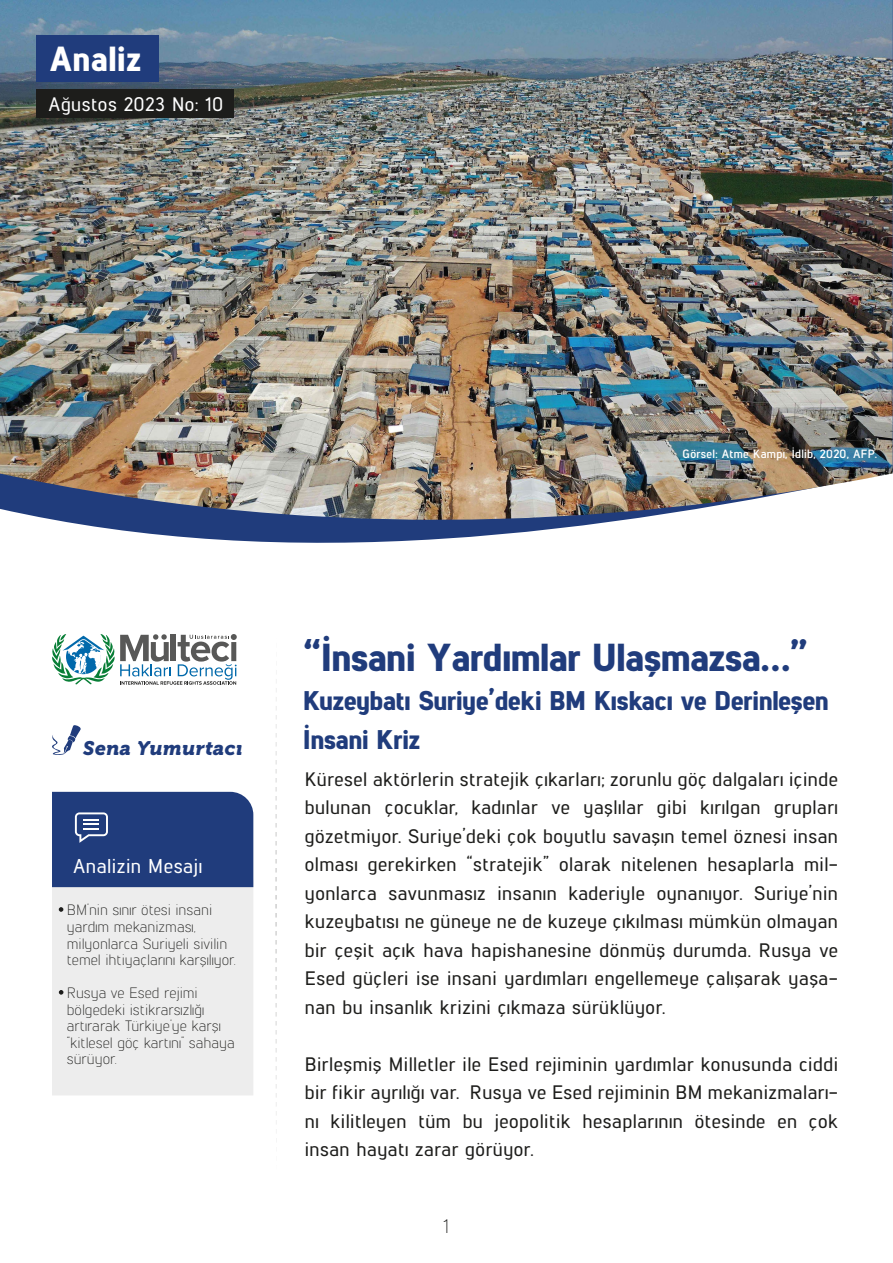
<style>
.page{position:relative;width:893px;height:1263px;background:#fff}
.page>*{position:absolute;margin:0;border:0;box-sizing:border-box;transform-origin:0 0}
.t1{font:800 39px "Lintel";color:#203c7c}
.t2{font:800 34.8px "Lintel";letter-spacing:.025em;color:#fff}
.t3{font:800 27px/39px "Lintel";color:#203c7c}
.t4{font:500 20.1px "Lintel";letter-spacing:.025em;color:#fff}
.t5{font:500 19.5px/28.5px "Lintel";letter-spacing:.025em;color:#1d1d1b;text-align:justify}
.t6{font:500 19.5px "Lintel";letter-spacing:.025em;color:#fff}
.t7{font:italic 19.5px "Museo 900";letter-spacing:.025em;color:#203c7c}
.t8{font:300 19.5px "Lintel";color:#1d1d1b}
.t9{font:300 15px/16.5px "Lintel";color:#1d1d1b}
.t10{font:700 12px "Lintel";letter-spacing:.025em;color:#fff}
</style>
<div class="page">
<img style="left:0;top:0;width:893px;height:537px">
<svg style="left:276px;top:688px;width:1px;height:427px"></svg>
<div style="left:52px;top:887px;width:201px;height:208px;background:#ededed"></div>
<div style="left:52px;top:792px;width:201px;height:95px;background:#203c7c"></div>
<div style="left:36px;top:36px;width:123px;height:46px;background:#203c7c"></div>
<div style="left:36px;top:89px;width:197px;height:29px;background:#1d1d1b"></div>
<svg style="left:52px;top:634px;width:185px;height:51px"></svg>
<svg style="left:52px;top:725px;width:29px;height:30px"></svg>
<svg style="left:59px;top:907px;width:4px;height:5px"></svg>
<svg style="left:59px;top:990px;width:4px;height:5px"></svg>
<h2 class="t2" style="left:50px;top:33px;width:93px">Analiz</h2>
<p class="t6" style="left:49px;top:90px;width:176px">Ağustos 2023 No: 10</p>
<p class="t10" style="left:682px;top:446px;width:196px">Görsel: Atme Kampı, İdlib, 2020, AFP.</p>
<p class="t7" style="left:83px;top:737px;width:161px">Sena Yumurtacı</p>
<p class="t4" style="left:73px;top:852px;width:130px">Analizin Mesajı</p>
<p class="t9" style="left:67px;top:901px;width:170px">BM’nin sınır ötesi insani yardım mekanizması, milyonlarca Suriyeli sivilin temel ihtiyaçlarını karşılıyor.</p>
<p class="t9" style="left:67px;top:984px;width:169px">Rusya ve Esed rejimi bölgedeki istikrarsızlığı artırarak Türkiye’ye karşı “kitlesel göç kartını” sahaya sürüyor.</p>
<h1 class="t1" style="left:303px;top:629px;width:506px">“İnsani Yardımlar Ulaşmazsa…”</h1>
<h3 class="t3" style="left:303px;top:680px;width:527px">Kuzeybatı Suriye’deki BM Kıskacı ve Derinleşen<br>İnsani Kriz</h3>
<p class="t5" style="left:305px;top:763px;width:535px">Küresel aktörlerin stratejik çıkarları; zorunlu göç dalgaları içinde bulunan çocuklar, kadınlar ve yaşlılar gibi kırılgan grupları gözetmiyor. Suriye’deki çok boyutlu savaşın temel öznesi insan olması gerekirken “stratejik” olarak nitelenen hesaplarla mil&shy;yonlarca savunmasız insanın kaderiyle oynanıyor. Suriye’nin kuzeybatısı ne güneye ne de kuzeye çıkılması mümkün olmayan bir çeşit açık hava hapishanesine dönmüş durumda. Rusya ve Esed güçleri ise insani yardımları engellemeye çalışarak yaşa&shy;nan bu insanlık krizini çıkmaza sürüklüyor.</p>
<p class="t5" style="left:305px;top:1048px;width:535px">Birleşmiş Milletler ile Esed rejiminin yardımlar konusunda ciddi bir fikir ayrılığı var. Rusya ve Esed rejiminin BM mekanizmaları&shy;nı kilitleyen tüm bu jeopolitik hesaplarının ötesinde en çok insan hayatı zarar görüyor.</p>
<p class="t8" style="left:443px;top:1213px;width:8px">1</p>
</div>
